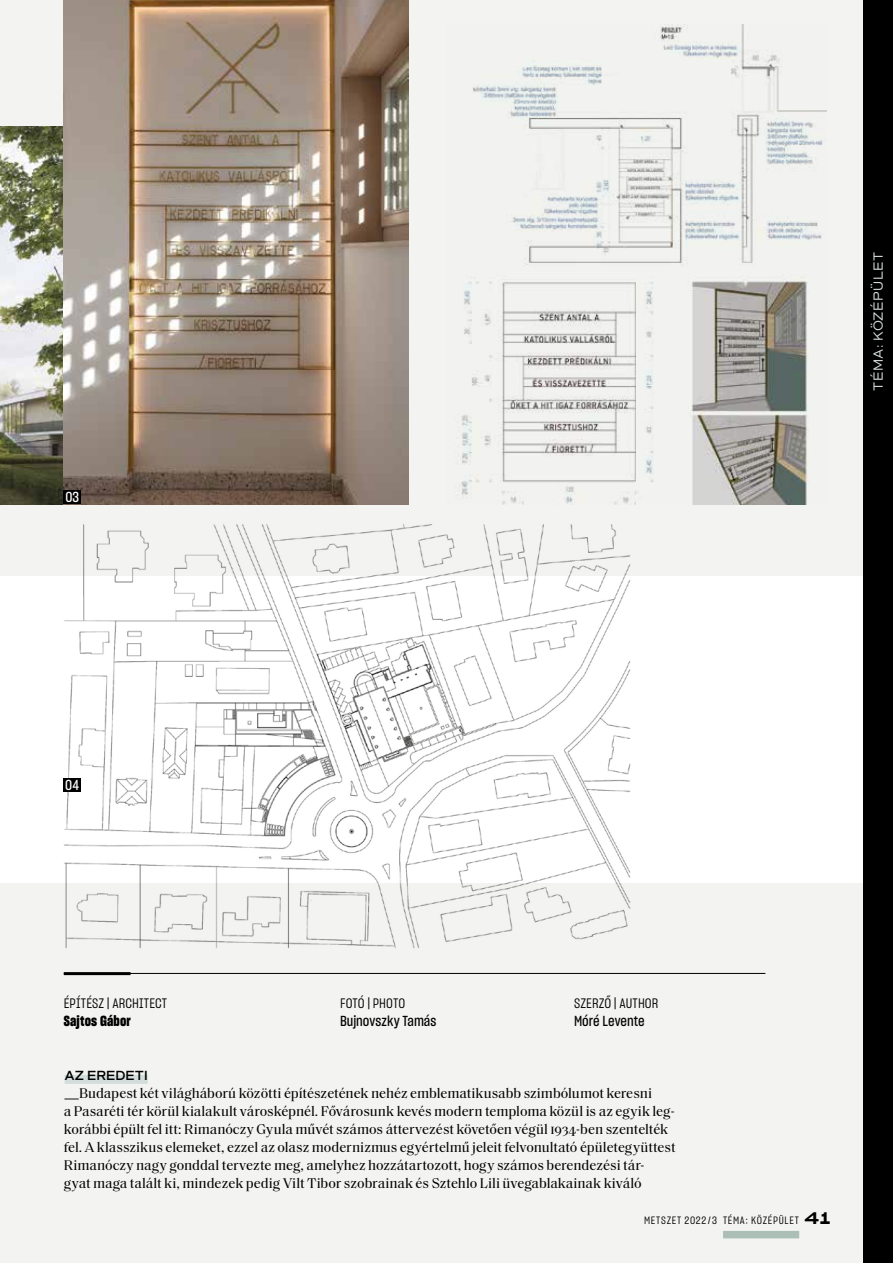
<style>
.page{position:relative;width:893px;height:1263px;background:#f3f4f1}
.page>*{position:absolute;margin:0;border:0;box-sizing:border-box;transform-origin:0 0}
.t1{font:14.25px/18px "Saol Text";letter-spacing:-.005em;color:#000}
.t2{font:14.25px "Sharp Grotesk Medium 15";color:#000}
.t3{font:14.25px "Sharp Grotesk Bold 15";letter-spacing:.01em;color:#000}
.t4{font:14.25px "Sharp Grotesk Medium 15";color:#fff}
.t5{font:13.5px "Sharp Grotesk Book 15";letter-spacing:.005em;color:#000}
.t6{font:13.5px "Mid Century Sans";letter-spacing:.025em;color:#d3dddb}
.t7{font:700 13.5px "Mid Century Sans Sm";color:#000}
.t8{font:10.5px "Sharp Grotesk Book 15";letter-spacing:.065em;color:#000}
.s1{font-family:"Mid Century Sans"}
.s2{font-family:"Sharp Grotesk Medium 25";font-size:16.5px}
</style>
<div class="page">
<div style="left:0;top:576px;width:893px;height:306px;background:#fff"></div>
<hr style="left:64px;top:972px;width:67px;height:3px;background:#000">
<hr style="left:64px;top:973px;width:701px;height:1px;background:#000">
<div style="left:65px;top:1075px;width:83px;height:9px;background:#d3dddb"></div>
<img style="left:64px;top:524px;width:567px;height:425px">
<img style="left:0;top:126px;width:64px;height:378px">
<img style="left:64px;top:0;width:344px;height:504px">
<img style="left:461px;top:24px;width:366px;height:480px">
<div style="left:64px;top:490px;width:17px;height:14px;background:#000"></div>
<div style="left:64px;top:778px;width:17px;height:14px;background:#000"></div>
<div style="left:863px;top:0;width:30px;height:1263px;background:#000"></div>
<div style="left:723px;top:1231px;width:76px;height:7px;background:#acbfb6"></div>
<p class="t4" style="left:65px;top:487px;width:15px">03</p>
<p class="t6" style="left:870px;top:391px;width:140px;rotate:-90deg">TÉMA: KÖZÉPÜLET</p>
<p class="t4" style="left:65px;top:775px;width:15px">04</p>
<p class="t5" style="left:64px;top:994px;width:105px">ÉPÍTÉSZ | ARCHITECT</p>
<p class="t3" style="left:64px;top:1011px;width:69px">Sajtos Gábor</p>
<p class="t5" style="left:340px;top:994px;width:67px">FOTÓ | PHOTO</p>
<p class="t2" style="left:340px;top:1011px;width:98px">Bujnovszky Tamás</p>
<p class="t5" style="left:574px;top:994px;width:86px">SZERZŐ | AUTHOR</p>
<p class="t2" style="left:574px;top:1011px;width:72px">Móré Levente</p>
<p class="t7" style="left:65px;top:1067px;width:85px">AZ EREDETI</p>
<p class="t1" style="left:64px;top:1083px;width:613px"><span class="s1">—</span>Budapest két világháború közötti építészetének nehéz emblematikusabb szimbólumot keresni<br>a Pasaréti tér körül kialakult városképnél. Fővárosunk kevés modern temploma közül is az egyik leg&shy;korábbi épült fel itt: Rimanóczy Gyula művét számos áttervezést követően végül 1934-ben szentelték fel. A klasszikus elemeket, ezzel az olasz modernizmus egyértelmű jeleit felvonultató épületegyüttest Rimanóczy nagy gonddal tervezte meg, amelyhez hozzátartozott, hogy számos berendezési tár-<br>gyat maga talált ki, mindezek pedig Vilt Tibor szobrainak és Sztehlo Lili üvegablakainak kiváló</p>
<p class="t8" style="left:644px;top:1213px;width:188px">METSZET 2022/3 TÉMA: KÖZÉPÜLET <span class="s2">41</span></p>
</div>
